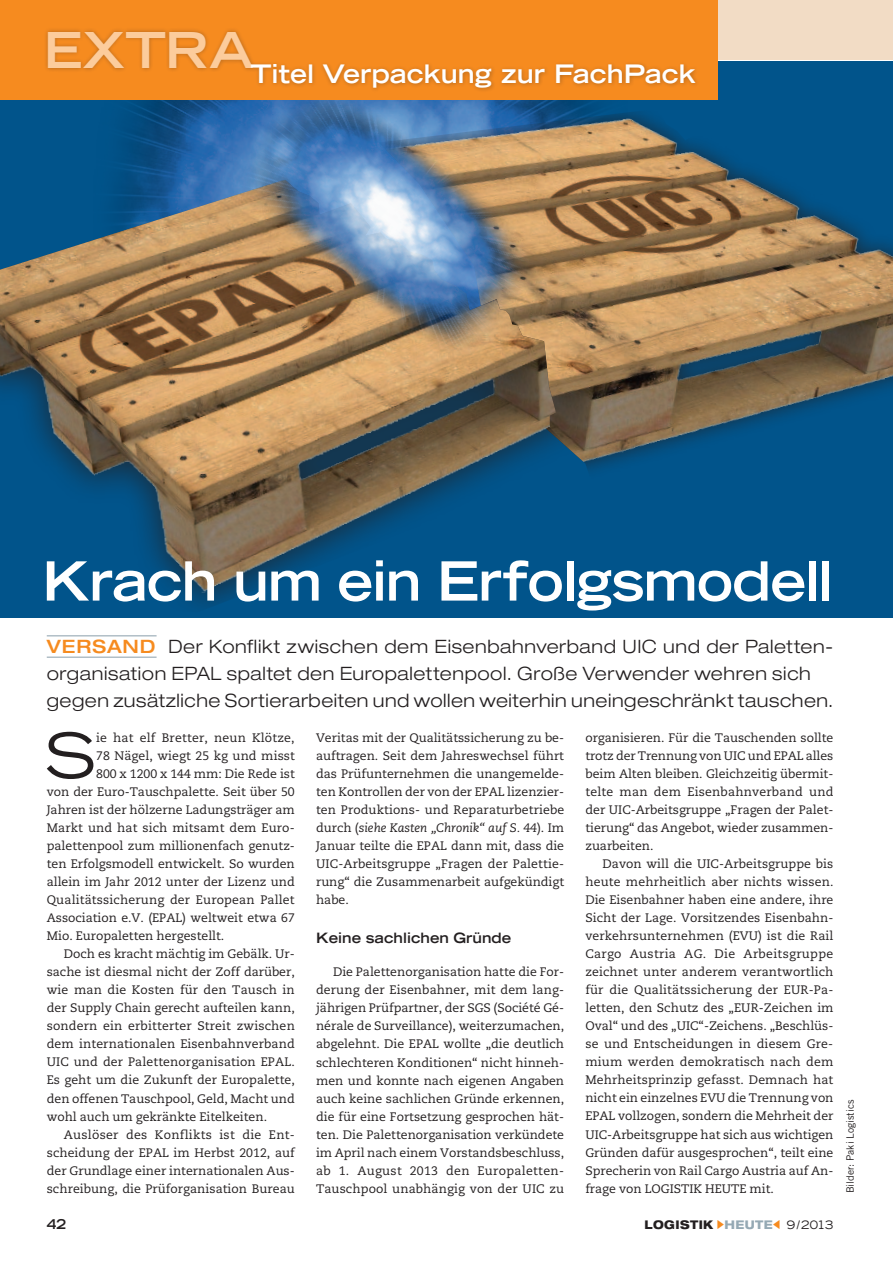
<style>
.page{position:relative;width:893px;height:1263px;background:#fff}
.page>*{position:absolute;margin:0;border:0;box-sizing:border-box;transform-origin:0 0}
.t1{font:expanded 61.95px "Trade Gothic LT Std";color:#231f20}
.t2{font:700 expanded 54px "Trade Gothic LT Std";letter-spacing:-.02em;color:#fff}
.t3{font:700 expanded 25.5px "Trade Gothic LT Std";color:#fff}
.t4{font:300 expanded 18.45px/27px "Helvetica Neue LT Std";letter-spacing:.03em;color:#231f20}
.t5{font:700 expanded 14.25px "Trade Gothic LT Std";color:#231f20}
.t6{font:700 expanded 13.5px "Trade Gothic LT Std";color:#231f20}
.t7{font:12.3px/18px "Caecilia LT Std";color:#231f20;text-align:justify}
.t8{font:12.3px "Caecilia LT Std";letter-spacing:.025em;color:#231f20}
.t9{font:800 expanded 12px "Helvetica Neue LT Std";letter-spacing:.035em;color:#231f20;scale:.9 1}
.t10{font:10.2px "Trade Gothic LT Std";color:#231f20}
.s1{font-weight:500;color:#f68b1f}
.s2{font-style:italic}
.s3{color:#f68b1f}
.s4{color:#95a9b4}
.s5{font-family:"Trade Gothic LT Std";font-weight:400;font-size:11.55px}
</style>
<div class="page">
<div style="left:0;top:0;width:893px;height:60px;background:#f2dcc5"></div>
<div style="left:0;top:62px;width:893px;height:556px;background:#01548b"></div>
<img style="left:125px;top:100px;width:469px;height:80px">
<img style="left:565px;top:109px;width:328px;height:362px">
<img style="left:0;top:180px;width:585px;height:426px">
<img style="left:214px;top:100px;width:351px;height:282px">
<div style="left:0;top:0;width:717px;height:100px;background:#f68b1f"></div>
<div style="left:44px;top:27px;width:655px;height:65px;background:#231f20;opacity:.3"></div>
<hr style="left:47px;top:657px;width:110px;height:1px;background:#8a9eaa">
<hr style="left:47px;top:635px;width:110px;height:1px;background:#8a9eaa">
<h3 class="t3" style="left:44px;top:57px;width:654px"><sup>EXTRA</sup> Titel Verpackung zur FachPack</h3>
<h2 class="t2" style="left:42px;top:546px;width:793px">Krach um ein Erfolgsmodell</h2>
<p class="t4" style="left:47px;top:633px;width:788px"><span class="s1">VERSAND</span> Der Konflikt zwischen dem Eisenbahnverband UIC und der Paletten&shy;organisation EPAL spaltet den Europalettenpool. Große Verwender wehren sich gegen zusätzliche Sortierarbeiten und wollen weiterhin uneingeschränkt tauschen.</p>
<h1 class="t1" style="left:45px;top:715px;width:53px">S</h1>
<p class="t7" style="left:96px;top:729px;width:200px">ie hat elf Bretter, neun Klötze,</p>
<p class="t7" style="left:316px;top:729px;width:250px">Veritas mit der Qualitätssicherung zu be&shy;auftragen. Seit dem Jahreswechsel führt das Prüfunternehmen die unangemelde&shy;ten Kontrollen der von der EPAL lizenzier&shy;ten Produktions- und Reparaturbetriebe durch (<span class="s2">siehe Kasten „Chronik“ auf S. 44</span>). Im Januar teilte die EPAL dann mit, dass die UIC-Arbeitsgruppe „Fragen der Palettie&shy;rung“ die Zusammenarbeit aufgekündigt habe.</p>
<p class="t5" style="left:316px;top:928px;width:197px">Keine sachlichen Gründe</p>
<p class="t7" style="left:316px;top:963px;width:250px;text-indent:17px">Die Palettenorganisation hatte die For&shy;derung der Eisenbahner, mit dem lang&shy;jährigen Prüfpartner, der SGS (Société Gé&shy;nérale de Surveillance), weiterzumachen, abgelehnt. Die EPAL wollte „die deutlich schlechteren Konditionen“ nicht hinneh&shy;men und konnte nach eigenen Angaben auch keine sachlichen Gründe erkennen, die für eine Fortsetzung gesprochen hät&shy;ten. Die Palettenorganisation verkündete im April nach einem Vorstandsbeschluss, ab 1. August 2013 den Europaletten-Tauschpool unabhängig von der UIC zu</p>
<p class="t7" style="left:585px;top:729px;width:250px">organisieren. Für die Tauschenden sollte trotz der Trennung von UIC und EPAL alles beim Alten bleiben. Gleichzeitig übermit&shy;telte man dem Eisenbahnverband und der UIC-Arbeitsgruppe „Fragen der Palet&shy;tierung“ das Angebot, wieder zusammen&shy;zuarbeiten.</p>
<p class="t7" style="left:585px;top:855px;width:250px;text-indent:17px">Davon will die UIC-Arbeitsgruppe bis heute mehrheitlich aber nichts wissen.<br>Die Eisenbahner haben eine andere, ihre Sicht der Lage. Vorsitzendes Eisenbahn&shy;verkehrsunternehmen (EVU) ist die Rail Cargo Austria AG. Die Arbeitsgruppe zeichnet unter anderem verantwortlich für die Qualitätssicherung der EUR-Pa&shy;letten, den Schutz des „EUR-Zeichen im Oval“ und des „UIC“-Zeichens. „Beschlüs&shy;se und Entscheidungen in diesem Gre&shy;mium werden demokratisch nach dem Mehrheitsprinzip gefasst. Demnach hat nicht ein einzelnes EVU die Trennung von EPAL vollzogen, sondern die Mehrheit der UIC-Arbeitsgruppe hat sich aus wichtigen Gründen dafür ausgesprochen“, teilt eine Sprecherin von Rail Cargo Austria auf An&shy;frage von LOGISTIK HEUTE mit.</p>
<p class="t7" style="left:96px;top:747px;width:200px">78 Nägel, wiegt 25 kg und misst</p>
<p class="t7" style="left:96px;top:765px;width:200px">800 x 1200 x 144 mm: Die Rede ist</p>
<p class="t7" style="left:47px;top:783px;width:250px">von der Euro-Tauschpalette. Seit über 50</p>
<p class="t7" style="left:47px;top:801px;width:250px">Jahren ist der hölzerne Ladungsträger am</p>
<p class="t7" style="left:47px;top:819px;width:249px">Markt und hat sich mitsamt dem Euro-</p>
<p class="t7" style="left:47px;top:837px;width:250px">palettenpool zum millionenfach genutz-</p>
<p class="t7" style="left:47px;top:855px;width:250px">ten Erfolgsmodell entwickelt. So wurden</p>
<p class="t7" style="left:47px;top:873px;width:250px">allein im Jahr 2012 unter der Lizenz und</p>
<p class="t7" style="left:47px;top:891px;width:249px">Qualitätssicherung der European Pallet</p>
<p class="t7" style="left:47px;top:909px;width:250px">Association e.V. (EPAL) weltweit etwa 67</p>
<p class="t7" style="left:47px;top:927px;width:179px">Mio. Europaletten hergestellt.</p>
<p class="t7" style="left:64px;top:945px;width:233px">Doch es kracht mächtig im Gebälk. Ur-</p>
<p class="t7" style="left:47px;top:963px;width:250px">sache ist diesmal nicht der Zoff darüber,</p>
<p class="t7" style="left:47px;top:981px;width:250px">wie man die Kosten für den Tausch in</p>
<p class="t7" style="left:47px;top:999px;width:250px">der Supply Chain gerecht aufteilen kann,</p>
<p class="t7" style="left:47px;top:1017px;width:250px">sondern ein erbitterter Streit zwischen</p>
<p class="t7" style="left:47px;top:1035px;width:250px">dem internationalen Eisenbahnverband</p>
<p class="t7" style="left:47px;top:1053px;width:249px">UIC und der Palettenorganisation EPAL.</p>
<p class="t7" style="left:47px;top:1071px;width:250px">Es geht um die Zukunft der Europalette,</p>
<p class="t7" style="left:47px;top:1089px;width:250px">den offenen Tauschpool, Geld, Macht und</p>
<p class="t7" style="left:47px;top:1107px;width:222px">wohl auch um gekränkte Eitelkeiten.</p>
<p class="t8" style="left:64px;top:1127px;width:233px">Auslöser des Konflikts ist die Ent-</p>
<p class="t7" style="left:47px;top:1143px;width:249px">scheidung der EPAL im Herbst 2012, auf</p>
<p class="t7" style="left:47px;top:1161px;width:250px">der Grundlage einer internationalen Aus-</p>
<p class="t7" style="left:47px;top:1179px;width:250px">schreibung, die Prüforganisation Bureau</p>
<p class="t6" style="left:47px;top:1215px;width:21px">42</p>
<p class="t9" style="left:644px;top:1217px;width:211px">LOGISTIK <span class="s3">▶</span><span class="s4">HEUTE</span><span class="s3">◀</span> <span class="s5">9/2013</span></p>
<p class="t10" style="left:844px;top:1193px;width:95px;rotate:-90deg">Bilder: Paki Logistics</p>
</div>
